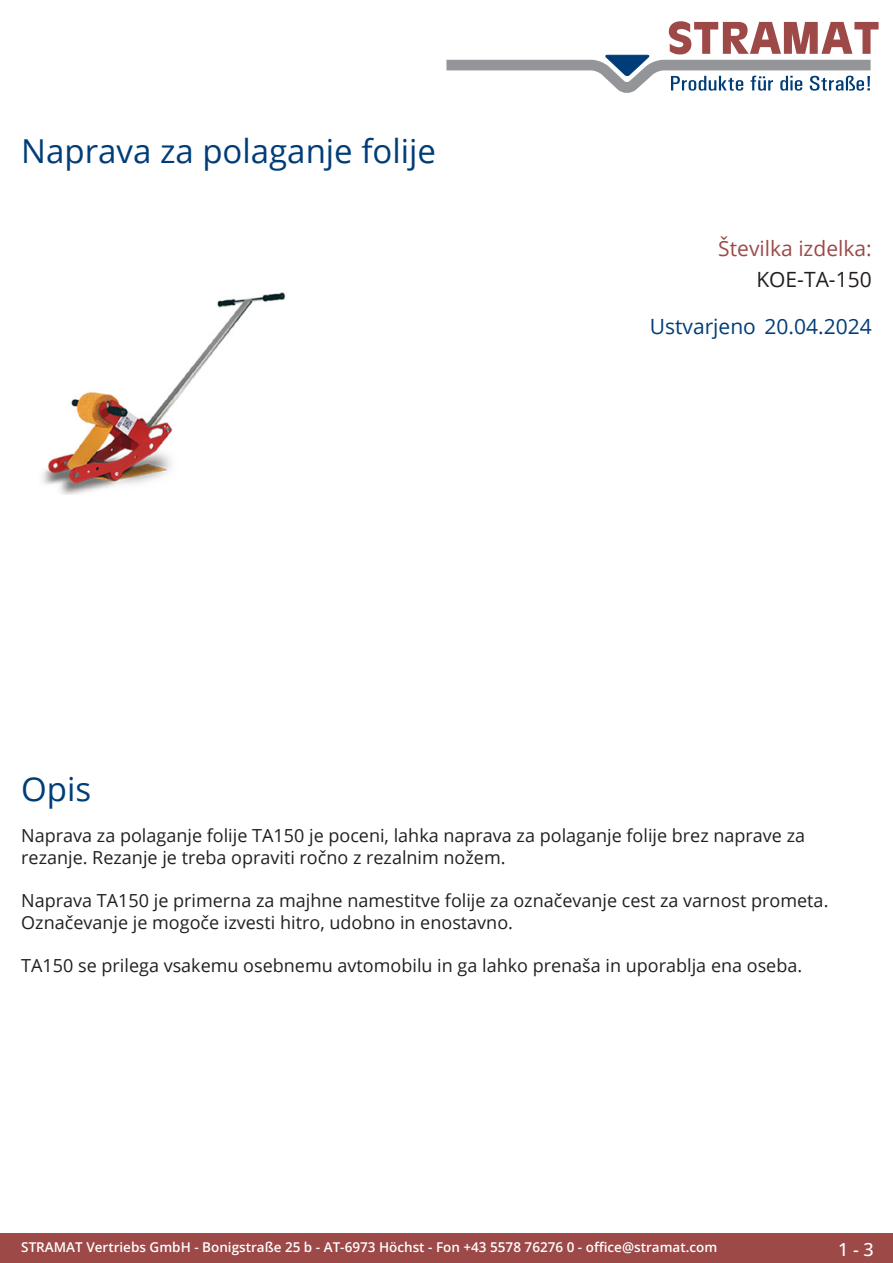
<style>
.page{position:relative;width:893px;height:1263px;background:#fff}
.page>*{position:absolute;margin:0;border:0;box-sizing:border-box;transform-origin:0 0}
.Produkttitel{font:33px "Open Sans";color:#003d78}
.Erstellungsdatum{font:21px "Open Sans";color:#003d78}
.TechDaten_Überschrif{font:21px "Open Sans";color:#9c4948}
.TechDaten_Inhalt{font:21px "Open Sans";color:#231f20}
.Beschreibung_Text{font:18px/21.6px "Open Sans";color:#231f20}
.t1{font:500 18px "Open Sans";color:#fff}
.t2{font:600 13.5px "Open Sans";color:#fff}
</style>
<div class="page">
<div style="left:0;top:1233px;width:893px;height:30px;background:#9c4948"></div>
<svg style="left:446px;top:21px;width:433px;height:72px"></svg>
<img style="left:42px;top:292px;width:244px;height:203px">
<p class="Produkttitel" style="left:21px;top:128px;width:416px">Naprava za polaganje folije</p>
<p class="TechDaten_Überschrif" style="left:718px;top:234px;width:155px">Številka izdelka:</p>
<p class="TechDaten_Inhalt" style="left:756px;top:265px;width:117px">KOE-TA-150</p>
<p class="Erstellungsdatum" style="left:650px;top:312px;width:223px">Ustvarjeno 20.04.2024</p>
<p class="Produkttitel" style="left:21px;top:766px;width:72px">Opis</p>
<p class="Beschreibung_Text" style="left:21px;top:824px;width:785px">Naprava za polaganje folije TA150 je poceni, lahka naprava za polaganje folije brez naprave za rezanje. Rezanje je treba opraviti ročno z rezalnim nožem.</p>
<p class="Beschreibung_Text" style="left:21px;top:889px;width:809px">Naprava TA150 je primerna za majhne namestitve folije za označevanje cest za varnost prometa.<br>Označevanje je mogoče izvesti hitro, udobno in enostavno.</p>
<p class="Beschreibung_Text" style="left:21px;top:954px;width:782px">TA150 se prilega vsakemu osebnemu avtomobilu in ga lahko prenaša in uporablja ena oseba.</p>
<p class="t2" style="left:21px;top:1238px;width:698px">STRAMAT Vertriebs GmbH - Bonigstraße 25 b - AT-6973 Höchst - Fon +43 5578 76276 0 - office@stramat.com</p>
<p class="t1" style="left:838px;top:1237px;width:37px">1 - 3</p>
</div>
